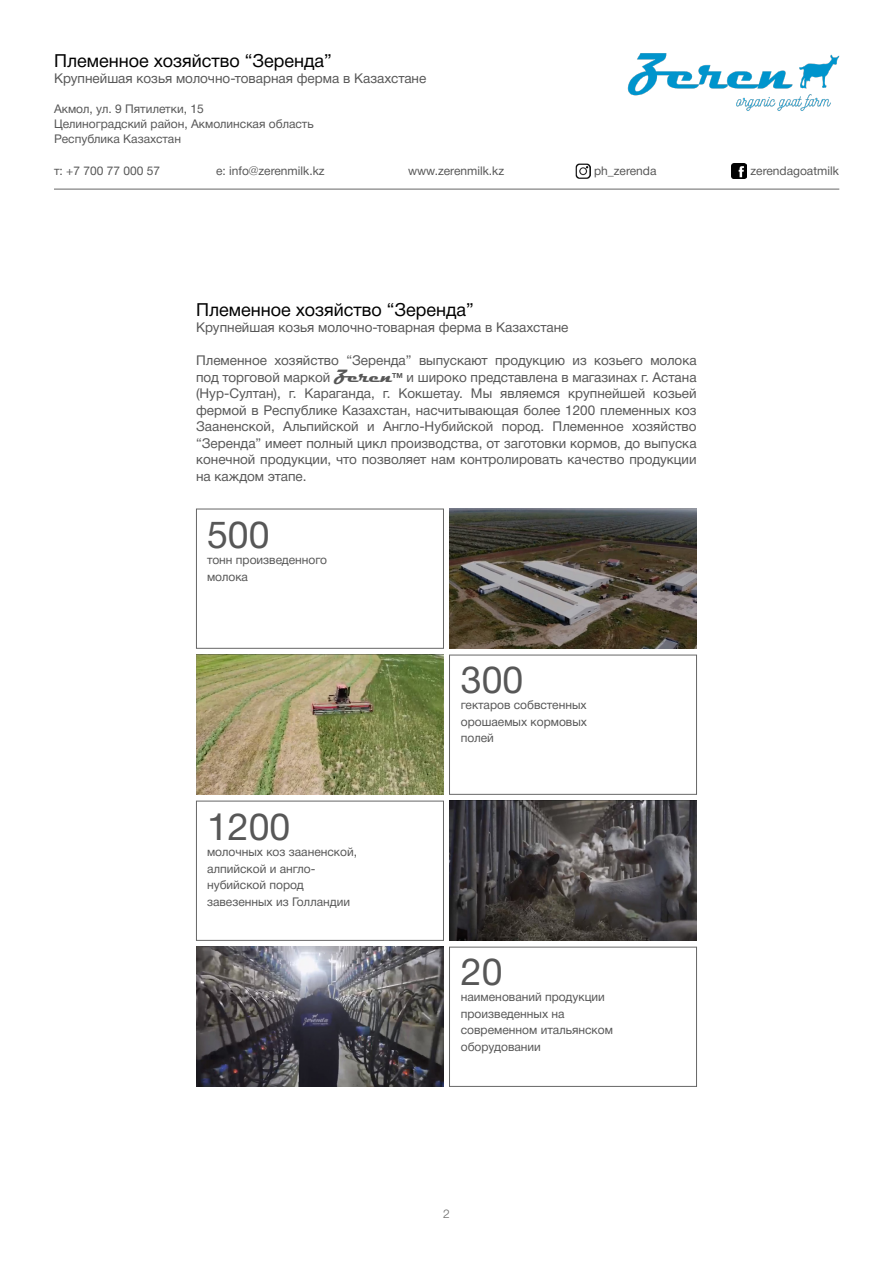
<style>
.page{position:relative;width:893px;height:1263px;background:#fff}
.page>*{position:absolute;margin:0;border:0;box-sizing:border-box;transform-origin:0 0}
.t1{font:37.5px "Helvetica Neue Cyr";color:#575757}
.t2{font:18px "Helvetica Neue Cyr";color:#000}
.t3{font:13.5px/16.5px "Helvetica Neue Cyr";color:#575757;text-align:justify}
.t4{font:12px/16.5px "Helvetica Neue Cyr";color:#575757}
.t5{font:300 12px "Helvetica Neue Cyr";color:#666}
.s1{font-family:"Magneto";font-weight:700;font-size:18px}
</style>
<div class="page">
<img style="left:627px;top:53px;width:213px;height:58px">
<img style="left:575px;top:164px;width:15px;height:14px">
<img style="left:731px;top:164px;width:15px;height:14px">
<hr style="left:54px;top:189px;width:785px;height:1px;background:#666">
<img style="left:449px;top:509px;width:248px;height:140px">
<img style="left:196px;top:655px;width:248px;height:140px">
<img style="left:449px;top:801px;width:248px;height:140px">
<img style="left:196px;top:947px;width:248px;height:140px">
<div style="left:449px;top:655px;width:248px;height:140px;border:1px solid #666"></div>
<div style="left:449px;top:947px;width:248px;height:140px;border:1px solid #666"></div>
<div style="left:196px;top:509px;width:248px;height:140px;border:1px solid #666"></div>
<div style="left:196px;top:801px;width:248px;height:140px;border:1px solid #666"></div>
<h2 class="t2" style="left:54px;top:51px;width:279px">Племенное хозяйство “Зеренда”</h2>
<p class="t3" style="left:54px;top:70px;width:374px">Крупнейшая козья молочно-товарная ферма в Казахстане</p>
<p class="t4" style="left:54px;top:102px;width:261px;line-height:15px">Акмол, ул. 9 Пятилетки, 15<br>Целиноградский район, Акмолинская область<br>Республика Казахстан</p>
<p class="t4" style="left:54px;top:162px;width:108px">т: +7 700 77 000 57</p>
<p class="t4" style="left:216px;top:162px;width:110px">е: info@zerenmilk.kz</p>
<p class="t4" style="left:408px;top:162px;width:98px">www.zerenmilk.kz</p>
<p class="t4" style="left:594px;top:162px;width:64px">ph_zerenda</p>
<p class="t4" style="left:750px;top:162px;width:90px">zerendagoatmilk</p>
<p class="t2" style="left:196px;top:300px;width:279px">Племенное хозяйство “Зеренда”</p>
<p class="t3" style="left:196px;top:320px;width:374px">Крупнейшая козья молочно-товарная ферма в Казахстане</p>
<p class="t3" style="left:196px;top:353px;width:502px">Племенное хозяйство “Зеренда” выпускают продукцию из козьего молока под торговой маркой <span class="s1">Zeren</span><sup>TM</sup> и широко представлена в магазинах г. Астана (Нур-Султан), г. Караганда, г. Кокшетау. Мы являемся крупнейшей козьей фермой в Республике Казахстан, насчитывающая более 1200 племенных коз Зааненской, Альпийской и Англо-Нубийской пород. Племенное хозяйство “Зеренда” имеет полный цикл производства, от заготовки кормов, до выпуска конечной продукции, что позволяет нам контролировать качество продукции на каждом этапе.</p>
<p class="t1" style="left:207px;top:514px;width:64px">500</p>
<p class="t4" style="left:207px;top:552px;width:122px">тонн произведенного молока</p>
<p class="t1" style="left:207px;top:806px;width:85px">1200</p>
<p class="t4" style="left:207px;top:844px;width:152px">молочных коз зааненской, алпийской и англо&shy;нубийской пород завезенных из Голландии</p>
<p class="t1" style="left:461px;top:659px;width:64px">300</p>
<p class="t4" style="left:461px;top:697px;width:128px;text-align:justify">гектаров собвстенных орошаемых кормовых полей</p>
<p class="t1" style="left:461px;top:951px;width:43px">20</p>
<p class="t4" style="left:461px;top:989px;width:146px">наименований продукции</p>
<p class="t4" style="left:461px;top:1005px;width:154px">произведенных на современном итальянском оборудовании</p>
<p class="t5" style="left:443px;top:1207px;width:8px">2</p>
</div>
